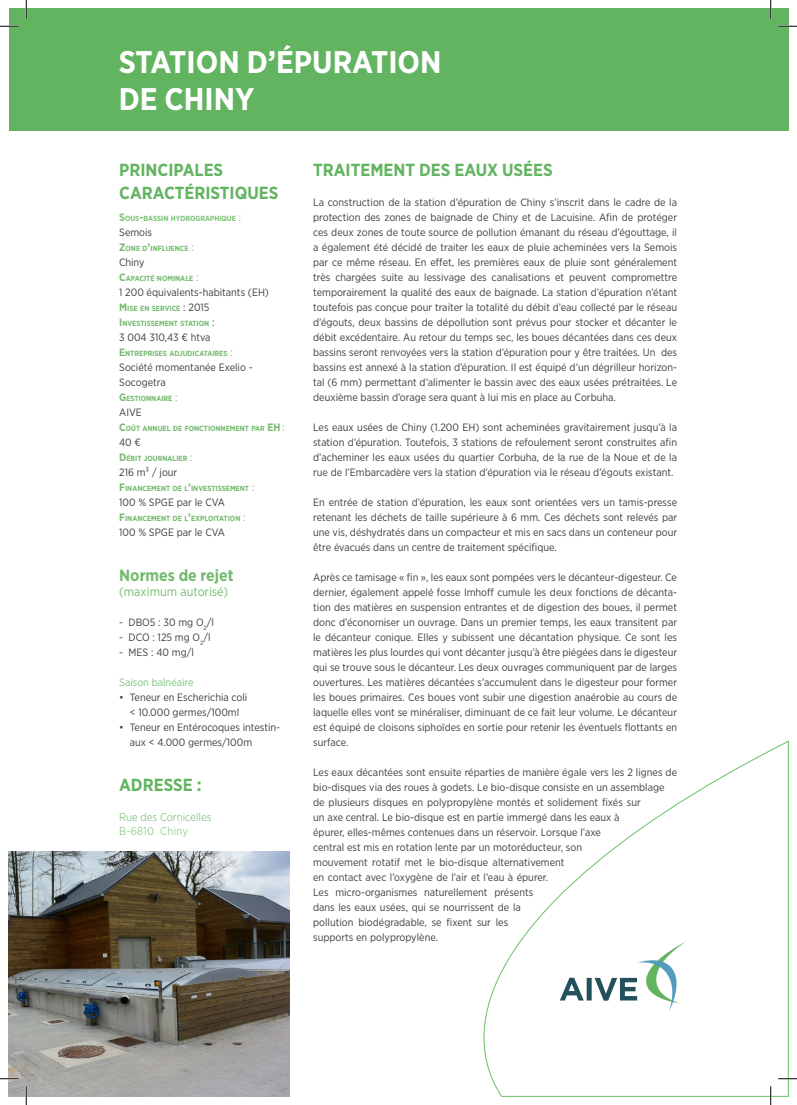
<style>
.page{position:relative;width:797px;height:1105px;background:#fff}
.page>*{position:absolute;margin:0;border:0;box-sizing:border-box;transform-origin:0 0}
.t1{font:700 31.25px/37.5px "Gotham Narrow";color:#fff}
.Titre1{font:700 17.5px/22.5px "Gotham Narrow";color:#63b461}
.titre_2{font:700 17.5px "Gotham Narrow";color:#63b461}
.titre_2-2{font:700 16.25px "Gotham Narrow";color:#74ba6e}
.titre_2-3{font:12.5px "Gotham Narrow";color:#74ba6e}
.Titre1-2{font:300 11.25px "Gotham Narrow";color:#63b461}
.t2{font:300 11.25px "Gotham Narrow";letter-spacing:.025em;color:#6bc067}
.TXT{font:10.62px/15px "Gotham Narrow";color:#3e3e3f;text-align:justify}
.titre_2-4{font:10.62px "Gotham Narrow";color:#3e3e3f}
.titre_2-5{font:10.62px "Gotham Narrow";color:#7ac475}
.TXT-2{font:700 7.38px/15px "Gotham Narrow";color:#74ba6e}
.TXT-3{font:700 7.38px "Gotham Narrow";color:#7ac475}
.s1{font-size:10.62px}
.s2{font-weight:400;font-size:10.62px}
.s3{font-weight:400;font-size:10.62px;color:#3e3e3f}
</style>
<div class="page">
<div style="left:9px;top:9px;width:779px;height:122px;background:#63b461"></div>
<img style="left:9px;top:851px;width:281px;height:245px">
<svg style="left:483px;top:741px;width:305px;height:355px"></svg>
<svg style="left:0;top:25px;width:19px;height:2px"></svg>
<svg style="left:778px;top:25px;width:19px;height:2px"></svg>
<svg style="left:0;top:1078px;width:19px;height:1px"></svg>
<svg style="left:778px;top:1078px;width:19px;height:1px"></svg>
<svg style="left:25px;top:0;width:2px;height:19px"></svg>
<svg style="left:25px;top:1086px;width:2px;height:19px"></svg>
<svg style="left:770px;top:0;width:1px;height:19px"></svg>
<svg style="left:770px;top:1086px;width:1px;height:19px"></svg>
<p class="t1" style="left:119px;top:43px;width:324px">STATION D’ÉPURATION<br>DE CHINY</p>
<p class="Titre1" style="left:119px;top:159px;width:161px">PRINCIPALES<br>CARACTÉRISTIQUES</p>
<p class="TXT-3" style="left:119px;top:214px;width:124px"><span class="s1">S</span>OUS<span class="s1">-</span>BASSIN HYDROGRAPHIQUE <span class="s2">:</span></p>
<p class="TXT" style="left:119px;top:225px;width:34px">Semois</p>
<p class="TXT-2" style="left:119px;top:241px;width:76px"><span class="s1">Z</span>ONE D<span class="s1">’</span>INFLUENCE <span class="s2">:</span></p>
<p class="TXT" style="left:119px;top:255px;width:27px">Chiny</p>
<p class="TXT-2" style="left:119px;top:271px;width:81px"><span class="s1">C</span>APACITÉ NOMINALE <span class="s2">:</span></p>
<p class="TXT" style="left:119px;top:285px;width:151px">1 200 équivalents-habitants (EH)</p>
<p class="TXT-2" style="left:119px;top:301px;width:97px"><span class="s1">M</span> ISE EN SERVICE <span class="s3">: 2015<br></span><span class="s1">I</span> NVESTISSEMENT STATION <span class="s3">:</span></p>
<p class="TXT" style="left:119px;top:330px;width:93px">3 004 310,43 € htva</p>
<p class="TXT-2" style="left:119px;top:346px;width:115px"><span class="s1">E</span> NTREPRISES ADJUDICATAIRES <span class="s2">:</span></p>
<p class="TXT" style="left:119px;top:360px;width:135px">Société momentanée Exelio -<br>Socogetra</p>
<p class="TXT-2" style="left:119px;top:391px;width:60px"><span class="s1">G</span>ESTIONNAIRE <span class="s2">:</span></p>
<p class="TXT" style="left:119px;top:405px;width:24px">AIVE</p>
<p class="TXT-2" style="left:119px;top:421px;width:167px"><span class="s1">C</span>OÛT ANNUEL DE FONCTIONNEMENT PAR <span class="s1">EH</span> <span class="s2">:</span></p>
<p class="TXT" style="left:119px;top:435px;width:23px">40 €</p>
<p class="TXT-2" style="left:119px;top:451px;width:75px"><span class="s1">D</span>ÉBIT JOURNALIER <span class="s2">:</span></p>
<p class="TXT" style="left:119px;top:465px;width:60px">216 m³ / jour</p>
<p class="TXT-2" style="left:119px;top:481px;width:137px"><span class="s1">F</span>INANCEMENT DE L<span class="s1">’</span>INVESTISSEMENT <span class="s2">:</span></p>
<p class="TXT" style="left:119px;top:495px;width:107px">100 % SPGE par le CVA</p>
<p class="TXT-2" style="left:119px;top:511px;width:128px"><span class="s1">F</span>INANCEMENT DE L<span class="s1">’</span>EXPLOITATION <span class="s2">:</span></p>
<p class="TXT" style="left:119px;top:525px;width:107px">100 % SPGE par le CVA</p>
<p class="titre_2-2" style="left:119px;top:565px;width:116px">Normes de rejet</p>
<p class="titre_2-3" style="left:119px;top:584px;width:110px">(maximum autorisé)</p>
<p class="titre_2-4" style="left:119px;top:616px;width:96px">- DBO5 : 30 mg O<sub>2</sub>/l</p>
<p class="titre_2-4" style="left:119px;top:631px;width:93px">- DCO : 125 mg O<sub>2</sub>/l</p>
<p class="titre_2-4" style="left:119px;top:646px;width:76px">- MES : 40 mg/l</p>
<p class="titre_2-5" style="left:119px;top:676px;width:76px">Saison balnéaire</p>
<p class="TXT" style="left:119px;top:690px;width:130px;text-align:center">• Teneur en Escherichia coli &lt; 10.000 germes/100ml</p>
<p class="TXT" style="left:130px;top:720px;width:152px;text-indent:-11px">• Teneur en Entérocoques intestin&shy;aux &lt; 4.000 germes/100m</p>
<p class="titre_2" style="left:119px;top:774px;width:84px">ADRESSE :</p>
<p class="Titre1-2" style="left:119px;top:810px;width:94px">Rue des Cornicelles</p>
<p class="t2" style="left:119px;top:824px;width:71px">B-6810 Chiny</p>
<p class="Titre1" style="left:313px;top:159px;width:241px">TRAITEMENT DES EAUX USÉES</p>
<p class="TXT" style="left:313px;top:195px;width:365px">La construction de la station d’épuration de Chiny s’inscrit dans le cadre de la protection des zones de baignade de Chiny et de Lacuisine. Afin de protéger ces deux zones de toute source de pollution émanant du réseau d’égouttage, il a également été décidé de traiter les eaux de pluie acheminées vers la Semois par ce même réseau. En effet, les premières eaux de pluie sont généralement très chargées suite au lessivage des canalisations et peuvent compromettre temporairement la qualité des eaux de baignade. La station d’épuration n’étant toutefois pas conçue pour traiter la totalité du débit d’eau collecté par le réseau d’égouts, deux bassins de dépollution sont prévus pour stocker et décanter le débit excédentaire. Au retour du temps sec, les boues décantées dans ces deux bassins seront renvoyées vers la station d’épuration pour y être traitées. Un des bassins est annexé à la station d’épuration. Il est équipé d’un dégrilleur horizon&shy;tal (6 mm) permettant d’alimenter le bassin avec des eaux usées prétraitées. Le deuxième bassin d’orage sera quant à lui mis en place au Corbuha.</p>
<p class="TXT" style="left:313px;top:420px;width:365px">Les eaux usées de Chiny (1.200 EH) sont acheminées gravitairement jusqu’à la station d’épuration. Toutefois, 3 stations de refoulement seront construites afin d’acheminer les eaux usées du quartier Corbuha, de la rue de la Noue et de la rue de l’Embarcadère vers la station d’épuration via le réseau d’égouts existant.</p>
<p class="TXT" style="left:313px;top:495px;width:365px">En entrée de station d’épuration, les eaux sont orientées vers un tamis-presse retenant les déchets de taille supérieure à 6 mm. Ces déchets sont relevés par une vis, déshydratés dans un compacteur et mis en sacs dans un conteneur pour être évacués dans un centre de traitement spécifique.</p>
<p class="TXT" style="left:313px;top:570px;width:365px">Après ce tamisage « fin », les eaux sont pompées vers le décanteur-digesteur. Ce dernier, également appelé fosse Imhoff cumule les deux fonctions de décanta&shy;tion des matières en suspension entrantes et de digestion des boues, il permet donc d’économiser un ouvrage. Dans un premier temps, les eaux transitent par le décanteur conique. Elles y subissent une décantation physique. Ce sont les matières les plus lourdes qui vont décanter jusqu’à être piégées dans le digesteur qui se trouve sous le décanteur. Les deux ouvrages communiquent par de larges ouvertures. Les matières décantées s’accumulent dans le digesteur pour former les boues primaires. Ces boues vont subir une digestion anaérobie au cours de laquelle elles vont se minéraliser, diminuant de ce fait leur volume. Le décanteur est équipé de cloisons siphoïdes en sortie pour retenir les éventuels flottants en surface.</p>
<p class="TXT" style="left:313px;top:765px;width:365px;text-align:left">Les eaux décantées sont ensuite réparties de manière égale vers les 2 lignes de bio-disques via des roues à godets. Le bio-disque consiste en un assemblage de plusieurs disques en polypropylène montés et solidement fixés sur<br>un axe central. Le bio-disque est en partie immergé dans les eaux à<br>épurer, elles-mêmes contenues dans un réservoir. Lorsque l’axe<br>central est mis en rotation lente par un motoréducteur, son<br>mouvement rotatif met le bio-disque alternativement<br>en contact avec l’oxygène de l’air et l’eau à épurer.<br>Les micro-organismes naturellement présents<br>dans les eaux usées, qui se nourrissent de la<br>pollution biodégradable, se fixent sur les<br>supports en polypropylène.</p>
</div>
